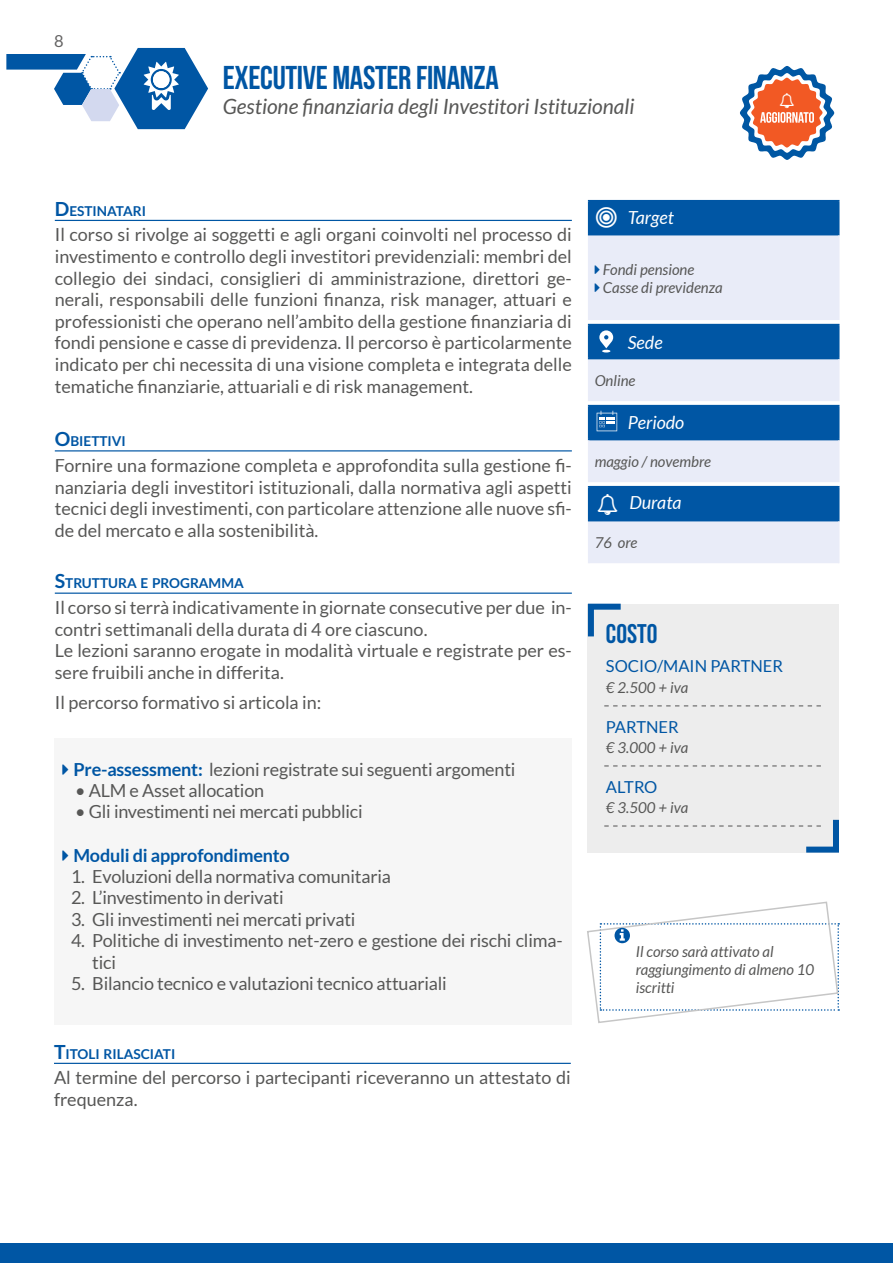
<style>
.page{position:relative;width:893px;height:1263px;background:#fff}
.page>*{position:absolute;margin:0;border:0;box-sizing:border-box;transform-origin:0 0}
.t1{font:33px "Bebas Neue";letter-spacing:-.01em;color:#0056a4}
.t2{font:27px "Bebas Neue";color:#0056a4}
.t3{font:italic 21px "Lato";color:#575756}
.t4{font:18px/21.6px "Lato";color:#575756}
.t5{font:700 18px "Lato";letter-spacing:-.01em;color:#0056a4}
.t6{font:italic 18px "Lato";color:#fff}
.t7{font:16.5px "Lato";color:#0056a4}
.t8{font:16.5px "Lato";color:#646363}
.t9{font:italic 15px/18px "Lato";color:#575756}
.t10{font:700 13.65px "Lato";color:#0056a4}
.s1{font-size:19.5px}
.s2{font-weight:700;color:#0056a4}
</style>
<div class="page">
<div style="left:0;top:1244px;width:893px;height:19px;background:#0056a4"></div>
<div style="left:54px;top:739px;width:517px;height:286px;background:#f6f6f6"></div>
<div style="left:588px;top:604px;width:251px;height:249px;background:#ededed"></div>
<svg style="left:587px;top:603px;width:34px;height:39px"></svg>
<hr style="left:55px;top:220px;width:517px;height:1px;background:#0056a4">
<hr style="left:55px;top:450px;width:517px;height:1px;background:#0056a4">
<hr style="left:55px;top:592px;width:517px;height:2px;background:#0056a4">
<div style="left:589px;top:201px;width:249px;height:33px;background:#0056a4"></div>
<svg style="left:589px;top:235px;width:249px;height:328px;background:#a2bfde"></svg>
<hr style="left:588px;top:200px;width:251px;height:1px;background:#0056a4">
<hr style="left:588px;top:201px;width:1px;height:33px;background:#0056a4">
<hr style="left:838px;top:201px;width:1px;height:33px;background:#0056a4">
<hr style="left:588px;top:439px;width:251px;height:1px;background:#0056a4">
<hr style="left:588px;top:486px;width:251px;height:1px;background:#0056a4">
<hr style="left:588px;top:325px;width:1px;height:33px;background:#0056a4">
<hr style="left:838px;top:325px;width:1px;height:33px;background:#0056a4">
<hr style="left:588px;top:406px;width:1px;height:33px;background:#0056a4">
<hr style="left:838px;top:406px;width:1px;height:33px;background:#0056a4">
<hr style="left:588px;top:487px;width:1px;height:33px;background:#0056a4">
<hr style="left:838px;top:487px;width:1px;height:33px;background:#0056a4">
<hr style="left:588px;top:440px;width:1px;height:42px;background:#e9ecf8">
<hr style="left:838px;top:440px;width:1px;height:42px;background:#e9ecf8">
<hr style="left:588px;top:405px;width:251px;height:1px;background:#0056a4">
<hr style="left:588px;top:359px;width:1px;height:42px;background:#e9ecf8">
<hr style="left:588px;top:358px;width:251px;height:1px;background:#0056a4">
<hr style="left:838px;top:359px;width:1px;height:42px;background:#e9ecf8">
<hr style="left:588px;top:235px;width:1px;height:85px;background:#e9ecf8">
<hr style="left:588px;top:234px;width:251px;height:1px;background:#0056a4">
<hr style="left:838px;top:235px;width:1px;height:85px;background:#e9ecf8">
<hr style="left:588px;top:324px;width:251px;height:1px;background:#0056a4">
<hr style="left:588px;top:521px;width:1px;height:42px;background:#e9ecf8">
<hr style="left:588px;top:520px;width:251px;height:1px;background:#0056a4">
<hr style="left:838px;top:521px;width:1px;height:42px;background:#e9ecf8">
<svg style="left:599px;top:330px;width:14px;height:22px"></svg>
<svg style="left:597px;top:411px;width:20px;height:20px"></svg>
<svg style="left:604px;top:705px;width:217px;height:1px"></svg>
<svg style="left:604px;top:765px;width:217px;height:1px"></svg>
<svg style="left:604px;top:819px;width:235px;height:34px"></svg>
<hr style="left:54px;top:1063px;width:517px;height:1px;background:#0056a4">
<svg style="left:6px;top:48px;width:202px;height:81px"></svg>
<div style="left:153px;top:71px;width:16px;height:17px;background:#fff;border-radius:50%"></div>
<svg style="left:587px;top:901px;width:252px;height:122px"></svg>
<svg style="left:595px;top:265px;width:4px;height:9px"></svg>
<svg style="left:595px;top:283px;width:4px;height:9px"></svg>
<svg style="left:596px;top:207px;width:21px;height:21px"></svg>
<svg style="left:598px;top:493px;width:19px;height:22px"></svg>
<svg style="left:740px;top:66px;width:94px;height:94px"></svg>
<p class="t8" style="left:54px;top:32px;width:11px">8</p>
<h1 class="t1" style="left:223px;top:59px;width:278px">EXECUTIVE MASTER FINANZA</h1>
<p class="t3" style="left:223px;top:95px;width:413px">Gestione finanziaria degli Investitori Istituzionali</p>
<p class="t10" style="left:55px;top:203px;width:93px"><span class="s1">D</span>ESTINATARI</p>
<p class="t4" style="left:55px;top:224px;width:519px;text-align:justify">Il corso si rivolge ai soggetti e agli organi coinvolti nel processo di investimento e controllo degli investitori previdenziali: membri del collegio dei sindaci, consiglieri di amministrazione, direttori ge&shy;nerali, responsabili delle funzioni finanza, risk manager, attuari e professionisti che operano nell’ambito della gestione finanziaria di fondi pensione e casse di previdenza. Il percorso è particolarmente indicato per chi necessita di una visione completa e integrata delle tematiche finanziarie, attuariali e di risk management.</p>
<p class="t10" style="left:55px;top:433px;width:73px"><span class="s1">O</span>BIETTIVI</p>
<p class="t4" style="left:55px;top:454px;width:519px;text-align:justify">Fornire una formazione completa e approfondita sulla gestione fi&shy;nanziaria degli investitori istituzionali, dalla normativa agli aspetti tecnici degli investimenti, con particolare attenzione alle nuove sfi&shy;de del mercato e alla sostenibilità.</p>
<p class="t10" style="left:55px;top:575px;width:190px"><span class="s1">S</span>TRUTTURA E PROGRAMMA</p>
<p class="t4" style="left:55px;top:597px;width:519px">Il corso si terrà indicativamente in giornate consecutive per due in&shy;contri settimanali della durata di 4 ore ciascuno.<br>Le lezioni saranno erogate in modalità virtuale e registrate per es&shy;sere fruibili anche in differita.</p>
<p class="t4" style="left:55px;top:691px;width:268px">Il percorso formativo si articola in:</p>
<p class="t4" style="left:73px;top:758px;width:444px"><span class="s2">Pre-assessment:</span> lezioni registrate sui seguenti argomenti</p>
<p class="t4" style="left:75px;top:779px;width:190px">• ALM e Asset allocation</p>
<p class="t4" style="left:75px;top:801px;width:289px">• Gli investimenti nei mercati pubblici</p>
<p class="t5" style="left:73px;top:845px;width:218px">Moduli di approfondimento</p>
<p class="t4" style="left:71px;top:865px;width:321px">1. Evoluzioni della normativa comunitaria</p>
<p class="t4" style="left:71px;top:887px;width:214px">2. L’investimento in derivati</p>
<p class="t4" style="left:71px;top:908px;width:286px">3. Gli investimenti nei mercati privati</p>
<p class="t4" style="left:92px;top:930px;width:472px;text-indent:-21px">4. Politiche di investimento net-zero e gestione dei rischi clima&shy;tici</p>
<p class="t4" style="left:71px;top:973px;width:377px">5. Bilancio tecnico e valutazioni tecnico attuariali</p>
<p class="t10" style="left:54px;top:1046px;width:123px"><span class="s1">T</span>ITOLI RILASCIATI</p>
<p class="t4" style="left:54px;top:1067px;width:518px">Al termine del percorso i partecipanti riceveranno un attestato di frequenza.</p>
<p class="t6" style="left:628px;top:207px;width:48px">Target</p>
<p class="t9" style="left:603px;top:261px;width:121px">Fondi pensione<br>Casse di previdenza</p>
<p class="t6" style="left:628px;top:332px;width:36px">Sede</p>
<p class="t9" style="left:595px;top:372px;width:42px">Online</p>
<p class="t6" style="left:628px;top:413px;width:58px">Periodo</p>
<p class="t9" style="left:595px;top:453px;width:118px">maggio / novembre</p>
<p class="t6" style="left:629px;top:493px;width:54px">Durata</p>
<p class="t9" style="left:595px;top:534px;width:44px">76 ore</p>
<h2 class="t2" style="left:606px;top:619px;width:53px">COSTO</h2>
<p class="t7" style="left:606px;top:657px;width:179px">SOCIO/MAIN PARTNER</p>
<p class="t9" style="left:606px;top:678px;width:84px">€ 2.500 + iva</p>
<p class="t7" style="left:606px;top:717px;width:74px">PARTNER</p>
<p class="t9" style="left:606px;top:738px;width:84px">€ 3.000 + iva</p>
<p class="t7" style="left:606px;top:777px;width:53px">ALTRO</p>
<p class="t9" style="left:606px;top:799px;width:84px">€ 3.500 + iva</p>
<p class="t9" style="left:636px;top:943px;width:180px">Il corso sarà attivato al raggiungimento di almeno 10 iscritti</p>
</div>
